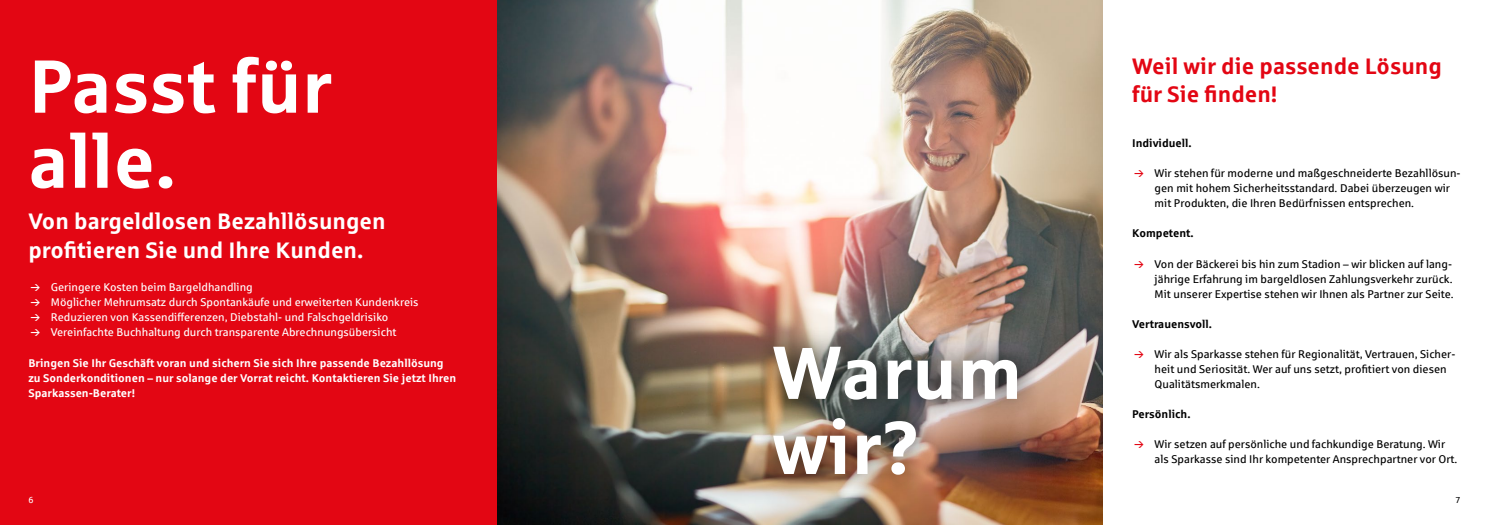
<style>
.page{position:relative;width:1489px;height:525px;background:#fff}
.page>*{position:absolute;margin:0;border:0;box-sizing:border-box;transform-origin:0 0}
.t1{font:700 75px/75px "Sparkasse Rg";color:#fff}
.t2{font:700 22.5px/28.8px "Sparkasse Rg";color:#fff}
.t3{font:700 22.5px/28.8px "Sparkasse Rg";color:#e30613}
.t4{font:11.25px/15px "Sparkasse Rg";color:#000}
.t5{font:11.25px/15px "Sparkasse Rg";color:#fff}
.t6{font:700 11.25px/15px "Sparkasse Rg";color:#fff}
.t7{font:700 11.25px "Sparkasse Rg";color:#000}
.t8{font:8.75px "Sparkasse Rg";color:#fff}
.t9{font:8.75px "Sparkasse Rg";color:#000}
</style>
<div class="page">
<img style="left:496px;top:0;width:607px;height:524px">
<div style="left:751px;top:324px;width:289px;height:172px;background:#000;opacity:.75"></div>
<div style="left:0;top:0;width:496px;height:524px;background:#e30613"></div>
<h1 class="t1" style="left:28px;top:46px;width:305px">Passt für alle.</h1>
<h2 class="t2" style="left:28px;top:206px;width:359px">Von bargeldlosen Bezahllösungen profitieren Sie und Ihre Kunden.</h2>
<p class="t5" style="left:51px;top:279px;width:369px">Geringere Kosten beim Bargeldhandling<br>Möglicher Mehrumsatz durch Spontankäufe und erweiterten Kundenkreis Reduzieren von Kassendifferenzen, Diebstahl- und Falschgeldrisiko Vereinfachte Buchhaltung durch transparente Abrechnungsübersicht</p>
<p class="t6" style="left:28px;top:354px;width:429px">Bringen Sie Ihr Geschäft voran und sichern Sie sich Ihre passende Bezahllösung zu Sonderkonditionen – nur solange der Vorrat reicht. Kontaktieren Sie jetzt Ihren<br>Sparkassen-Berater!</p>
<h1 class="t1" style="left:772px;top:332px;width:251px">Warum wir?</h1>
<h2 class="t3" style="left:1131px;top:50px;width:311px">Weil wir die passende Lösung für Sie finden!</h2>
<p class="t7" style="left:1131px;top:136px;width:61px">Individuell.</p>
<p class="t4" style="left:1154px;top:165px;width:307px">Wir stehen für moderne und maßgeschneiderte Bezahllösun&shy;gen mit hohem Sicherheitsstandard. Dabei überzeugen wir mit Produkten, die Ihren Bedürfnissen entsprechen.</p>
<p class="t7" style="left:1131px;top:226px;width:63px">Kompetent.</p>
<p class="t4" style="left:1154px;top:255px;width:300px">Von der Bäckerei bis hin zum Stadion – wir blicken auf lang&shy;jährige Erfahrung im bargeldlosen Zahlungsverkehr zurück.<br>Mit unserer Expertise stehen wir Ihnen als Partner zur Seite.</p>
<p class="t7" style="left:1131px;top:316px;width:81px">Vertrauensvoll.</p>
<p class="t4" style="left:1154px;top:345px;width:302px">Wir als Sparkasse stehen für Regionalität, Vertrauen, Sicher&shy;heit und Seriosität. Wer auf uns setzt, profitiert von diesen<br>Qualitätsmerkmalen.</p>
<p class="t7" style="left:1131px;top:406px;width:60px">Persönlich.</p>
<p class="t4" style="left:1154px;top:435px;width:304px">Wir setzen auf persönliche und fachkundige Beratung. Wir als Sparkasse sind Ihr kompetenter Ansprechpartner vor Ort.</p>
<p class="t8" style="left:28px;top:494px;width:7px">6</p>
<p class="t9" style="left:1455px;top:494px;width:7px">7</p>
</div>
